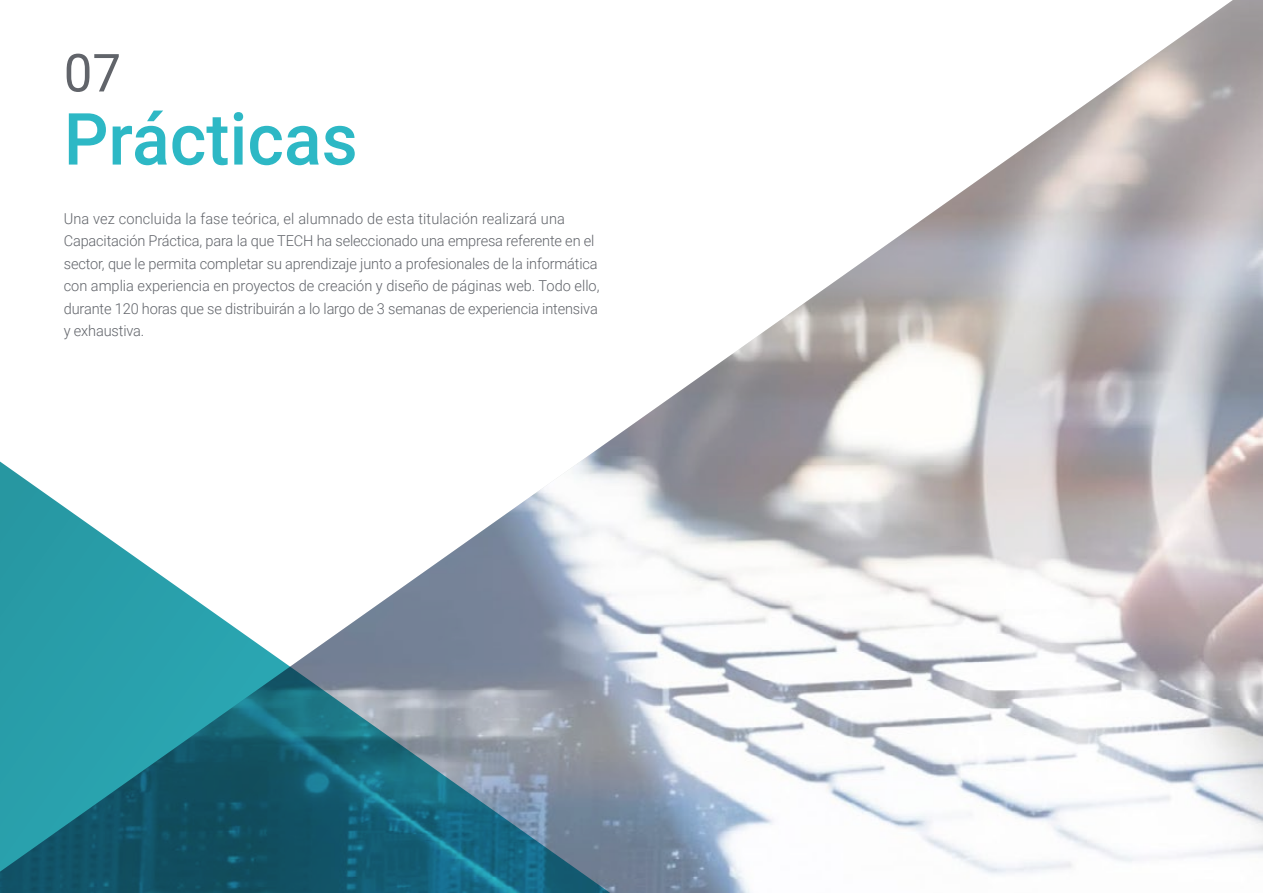
<style>
.page{position:relative;width:1263px;height:893px;background:#fff}
.page>*{position:absolute;margin:0;border:0;box-sizing:border-box;transform-origin:0 0}
.t1{font:500 72px "Roboto";color:#2db8c5}
.t2{font:52.5px "Roboto";color:#61646a}
.t3{font:300 15px/22.5px "Roboto";letter-spacing:-.01em;color:#61646a}
</style>
<div class="page">
<img style="left:602px;top:0;width:661px;height:893px">
<svg style="left:0;top:446px;width:640px;height:447px"></svg>
<h2 class="t2" style="left:64px;top:36px;width:59px">07</h2>
<h1 class="t1" style="left:64px;top:89px;width:295px">Prácticas</h1>
<p class="t3" style="left:64px;top:207px;width:537px">Una vez concluida la fase teórica, el alumnado de esta titulación realizará una Capacitación Práctica, para la que TECH ha seleccionado una empresa referente en el sector, que le permita completar su aprendizaje junto a profesionales de la informática con amplia experiencia en proyectos de creación y diseño de páginas web. Todo ello, durante 120 horas que se distribuirán a lo largo de 3 semanas de experiencia intensiva y exhaustiva.</p>
</div>
